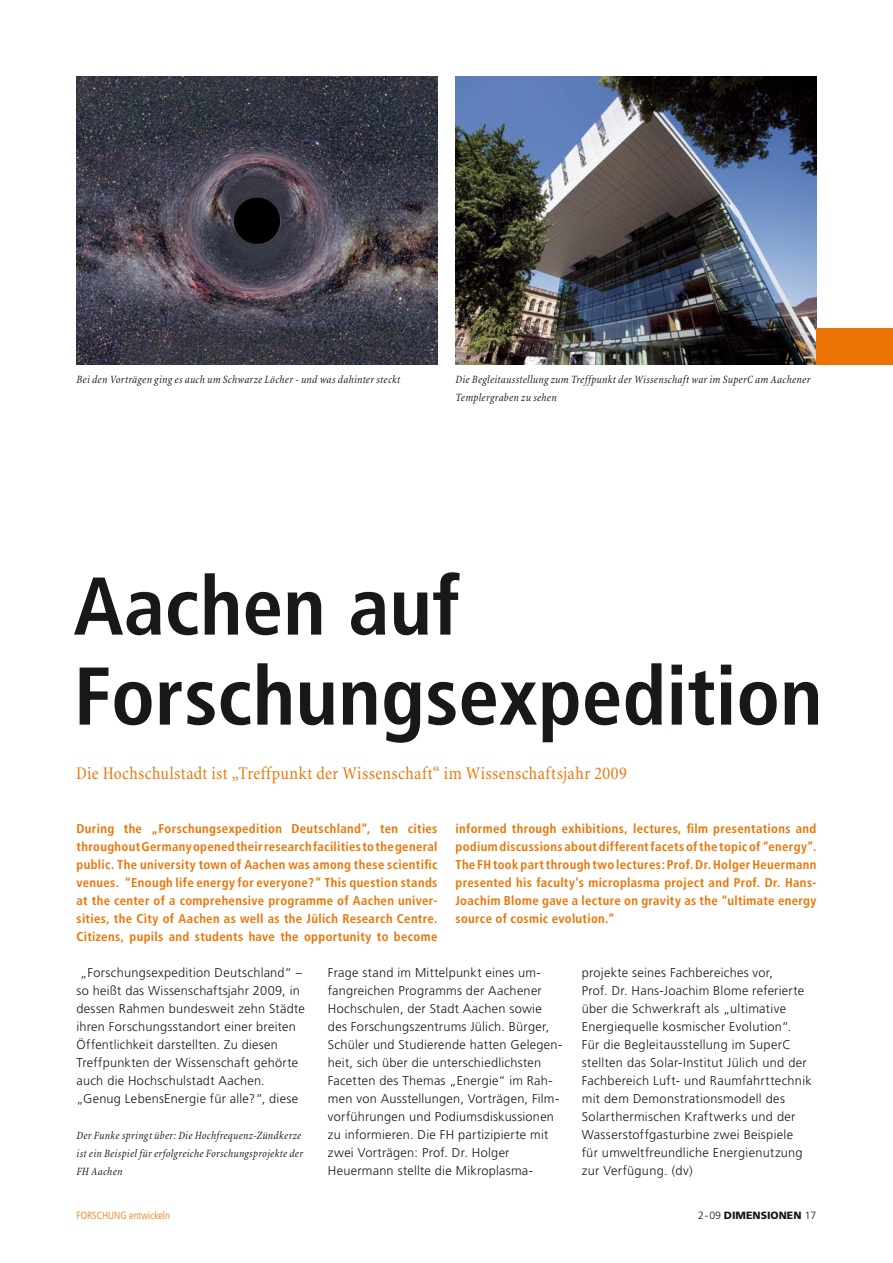
<style>
.page{position:relative;width:893px;height:1263px;background:#fff}
.page>*{position:absolute;margin:0;border:0;box-sizing:border-box;transform-origin:0 0}
.t1{font:700 condensed 81.75px/90px "Frutiger";color:#1a171b}
.t2{font:condensed 18px "Minion";letter-spacing:.02em;color:#ec7404}
.t3{font:300 12.75px/18px "Frutiger";letter-spacing:.02em;color:#1a171b}
.t4{font:700 condensed 12.75px/18px "Frutiger";letter-spacing:.025em;color:#ec7404;text-align:justify}
.t5{font:italic condensed 11.25px/18px "Minion";letter-spacing:.03em;color:#1a171b}
.t6{font:300 condensed 10.5px "Frutiger";color:#ec7404}
.t7{font:900 10.5px "Frutiger";color:#1a171b}
.s1{font-weight:300}
</style>
<div class="page">
<img style="left:455px;top:77px;width:361px;height:288px">
<img style="left:77px;top:77px;width:360px;height:288px">
<div style="left:816px;top:329px;width:77px;height:36px;background:#ec7404"></div>
<p class="t5" style="left:77px;top:370px;width:325px">Bei den Vorträgen ging es auch um Schwarze Löcher - und was dahinter steckt</p>
<p class="t5" style="left:455px;top:370px;width:356px">Die Begleitausstellung zum Treffpunkt der Wissenschaft war im SuperC am Aachener<br>Templergraben zu sehen</p>
<h1 class="t1" style="left:74px;top:561px;width:750px">Aachen auf<br>Forschungsexpedition</h1>
<h2 class="t2" style="left:76px;top:764px;width:552px">Die Hochschulstadt ist „Treffpunkt der Wissenschaft“ im Wissenschaftsjahr 2009</h2>
<p class="t4" style="left:77px;top:819px;width:362px">During the „Forschungsexpedition Deutschland“, ten cities throughout Germany opened their research facilities to the general public. The university town of Aachen was among these scientific venues. “Enough life energy for everyone?” This question stands at the center of a comprehensive programme of Aachen univer&shy;sities, the City of Aachen as well as the Jülich Research Centre.<br>Citizens, pupils and students have the opportunity to become</p>
<p class="t3" style="left:328px;top:963px;width:236px">Frage stand im Mittelpunkt eines um&shy;fangreichen Programms der Aachener Hochschulen, der Stadt Aachen sowie des Forschungszentrums Jülich. Bürger, Schüler und Studierende hatten Gelegen&shy;heit, sich über die unterschiedlichsten Facetten des Themas „Energie“ im Rah&shy;men von Ausstellungen, Vorträgen, Film&shy;vorführungen und Podiumsdiskussionen zu informieren. Die FH partizipierte mit zwei Vorträgen: Prof. Dr. Holger Heuermann stellte die Mikroplasma-</p>
<p class="t3" style="left:582px;top:963px;width:231px">projekte seines Fachbereiches vor,<br>Prof. Dr. Hans-Joachim Blome referierte über die Schwerkraft als „ultimative Energiequelle kosmischer Evolution“.<br>Für die Begleitausstellung im SuperC stellten das Solar-Institut Jülich und der Fachbereich Luft- und Raumfahrttechnik mit dem Demonstrationsmodell des Solarthermischen Kraftwerks und der Wasserstoffgasturbine zwei Beispiele für umweltfreundliche Energienutzung zur Verfügung. (dv)</p>
<p class="t4" style="left:455px;top:819px;width:362px">informed through exhibitions, lectures, film presentations and podium discussions about different facets of the topic of “energy”.<br>The FH took part through two lectures: Prof. Dr. Holger Heuermann presented his faculty’s microplasma project and Prof. Dr. Hans-Joachim Blome gave a lecture on gravity as the “ultimate energy source of cosmic evolution.”</p>
<p class="t3" style="left:77px;top:963px;width:230px">„Forschungsexpedition Deutschland“ – so heißt das Wissenschaftsjahr 2009, in dessen Rahmen bundesweit zehn Städte ihren Forschungsstandort einer breiten Öffentlichkeit darstellten. Zu diesen Treffpunkten der Wissenschaft gehörte auch die Hochschulstadt Aachen. „Genug LebensEnergie für alle?“, diese</p>
<p class="t5" style="left:77px;top:1126px;width:228px">Der Funke springt über: Die Hochfrequenz-Zündkerze ist ein Beispiel für erfolgreiche Forschungsprojekte der<br>FH Aachen</p>
<p class="t6" style="left:77px;top:1209px;width:95px">FORSCHUNG entwickeln</p>
<p class="t7" style="left:698px;top:1209px;width:120px"><span class="s1">2-09</span> DIMENSIONEN <span class="s1">17</span></p>
</div>
